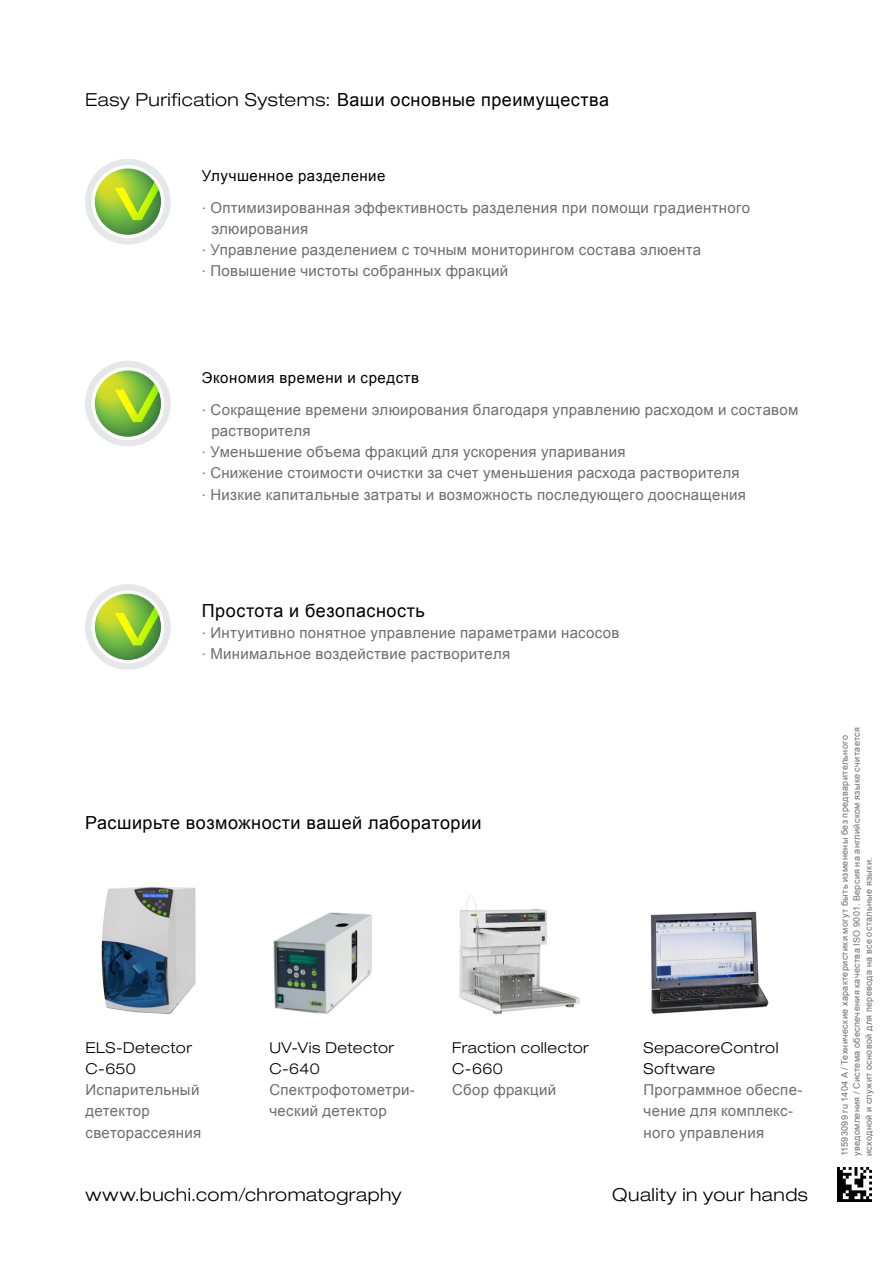
<style>
.page{position:relative;width:893px;height:1263px;background:#fff}
.page>*{position:absolute;margin:0;border:0;box-sizing:border-box;transform-origin:0 0}
.EN_Title{font:300 expanded 18px "Helvetica Neue LT Std";letter-spacing:.03em;color:#000}
.RU_Title{font:18px "Arial";letter-spacing:.025em;color:#000}
.t1{font:15px/21.3px "Arial";letter-spacing:.02em;color:#6d6e71}
.RU_Title_small_down{font:15px "Arial";letter-spacing:.035em;color:#000}
.t2{font:300 expanded 15px/21.3px "Helvetica Neue LT Std";letter-spacing:.035em;color:#000}
.RU_Barcode{font:9px/12px "Arial";letter-spacing:.04em;color:#6d6e71}
.s1{font-family:"Arial";font-weight:400;font-stretch:normal}
.s2{font-family:"Helvetica Neue LT Std";font-weight:300}
.s3{font-family:"Helvetica Neue LT Std";font-weight:300;font-stretch:expanded;color:#000}
.s4{font-family:"Arial";font-weight:400;font-stretch:normal;color:#6d6e71}
</style>
<div class="page">
<img style="left:838px;top:1167px;width:34px;height:34px">
<div style="left:85px;top:159px;width:86px;height:85px;background:#e6e7e8;border-radius:50%"></div>
<svg style="left:91px;top:165px;width:73px;height:73px"></svg>
<svg style="left:95px;top:169px;width:66px;height:66px"></svg>
<svg style="left:110px;top:168px;width:51px;height:67px;background:#9bc852"></svg>
<div style="left:85px;top:361px;width:86px;height:85px;background:#e6e7e8;border-radius:50%"></div>
<div style="left:91px;top:367px;width:73px;height:73px;background:#fff;border-radius:50%"></div>
<svg style="left:95px;top:370px;width:66px;height:67px"></svg>
<svg style="left:110px;top:370px;width:51px;height:67px"></svg>
<div style="left:85px;top:584px;width:86px;height:86px;background:#e6e7e8;border-radius:50%"></div>
<svg style="left:91px;top:590px;width:73px;height:73px"></svg>
<svg style="left:95px;top:594px;width:66px;height:66px"></svg>
<svg style="left:110px;top:594px;width:51px;height:66px;background:#9ac74f"></svg>
<img style="left:101px;top:887px;width:95px;height:127px">
<img style="left:273px;top:912px;width:99px;height:103px">
<img style="left:459px;top:895px;width:121px;height:120px">
<img style="left:650px;top:911px;width:119px;height:103px">
<p class="EN_Title" style="left:85px;top:89px;width:526px">Easy Purification Systems: <span class="s1">Ваши основные преимущества</span></p>
<p class="RU_Title_small_down" style="left:202px;top:166px;width:185px">Улучшенное разделение</p>
<p class="t1" style="left:211px;top:197px;width:540px;text-indent:-9px"><span class="s2">∙</span> Оптимизированная эффективность разделения при помощи градиентного элюирования</p>
<p class="t1" style="left:202px;top:239px;width:501px"><span class="s2">∙</span> Управление разделением с точным мониторингом состава элюента</p>
<p class="t1" style="left:202px;top:261px;width:308px"><span class="s2">∙</span> Повышение чистоты собранных фракций</p>
<p class="RU_Title_small_down" style="left:202px;top:368px;width:219px">Экономия времени и средств</p>
<p class="t1" style="left:211px;top:399px;width:589px;text-indent:-9px"><span class="s2">∙</span> Сокращение времени элюирования благодаря управлению расходом и составом растворителя</p>
<p class="t1" style="left:202px;top:441px;width:425px"><span class="s2">∙</span> Уменьшение объема фракций для ускорения упаривания</p>
<p class="t1" style="left:202px;top:463px;width:539px"><span class="s2">∙</span> Снижение стоимости очистки за счет уменьшения расхода растворителя</p>
<p class="t1" style="left:202px;top:484px;width:546px"><span class="s2">∙</span> Низкие капитальные затраты и возможность последующего дооснащения</p>
<p class="RU_Title" style="left:202px;top:598px;width:224px">Простота и безопасность</p>
<p class="t1" style="left:202px;top:622px;width:419px"><span class="s2">∙</span> Интуитивно понятное управление параметрами насосов</p>
<p class="t1" style="left:202px;top:643px;width:310px"><span class="s2">∙</span> Минимальное воздействие растворителя</p>
<p class="RU_Title" style="left:85px;top:811px;width:398px">Расширьте возможности вашей лаборатории</p>
<p class="t1" style="left:85px;top:1037px;width:117px"><span class="s3">ELS-Detector<br>C-650<br></span>Испарительный детектор светорассеяния</p>
<p class="t1" style="left:269px;top:1037px;width:147px"><span class="s3">UV-Vis Detector<br>C-640<br></span>Спектрофотометри&shy;ческий детектор</p>
<p class="t2" style="left:452px;top:1036px;width:138px">Fraction collector<br>C-660<br><span class="s4">Сбор фракций</span></p>
<p class="t1" style="left:644px;top:1037px;width:161px"><span class="s3">SepacoreControl<br>Software<br></span>Программное обеспе&shy;чение для комплекс&shy;ного управления</p>
<p class="EN_Title" style="left:86px;top:1184px;width:318px">www.buchi.com/chromatography</p>
<p class="EN_Title" style="left:612px;top:1184px;width:197px">Quality in your hands</p>
<p class="RU_Barcode" style="left:839px;top:1156px;width:431px;rotate:-90deg">11593099 ru 1404 A / Технические характеристики могут быть изменены без предварительного уведомления / Система обеспечения качества ISO 9001. Версия на английском языке считается исходной и служит основой для перевода на все остальные языки.</p>
</div>
